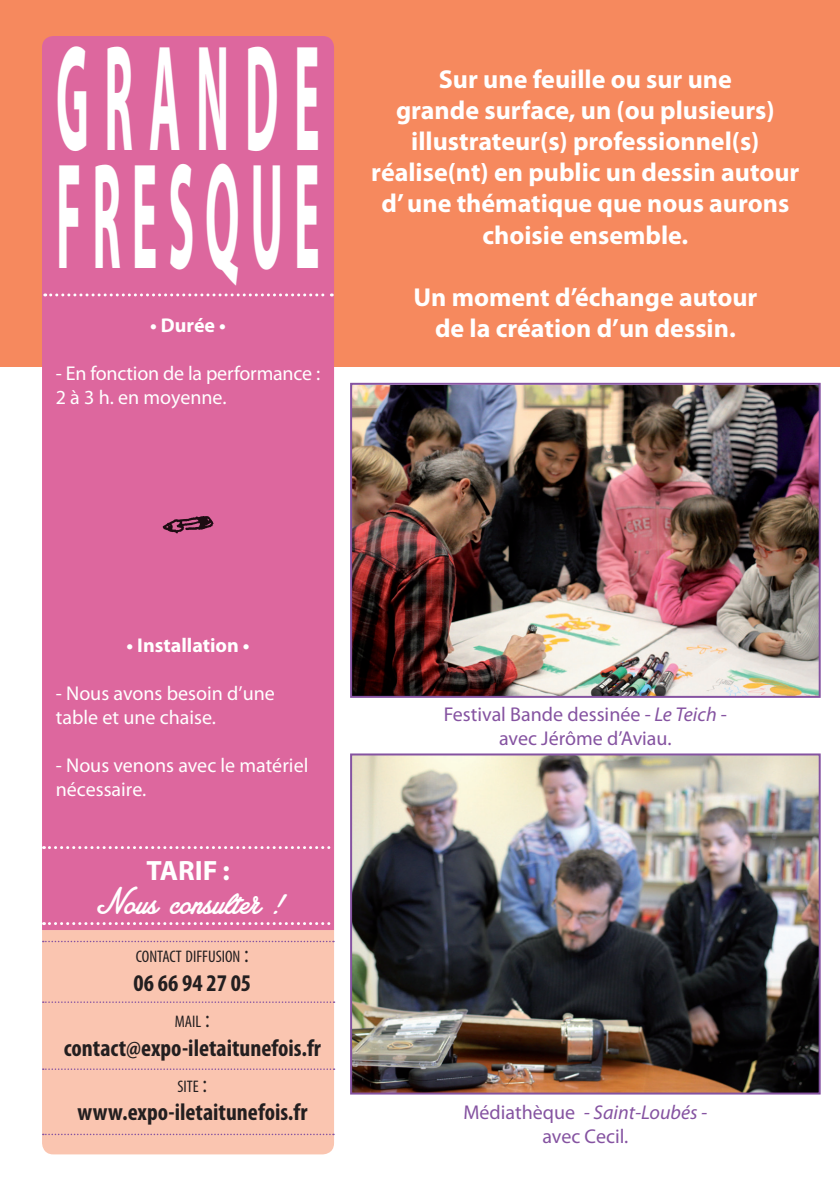
<style>
.page{position:relative;width:840px;height:1191px;background:#fff}
.page>*{position:absolute;margin:0;border:0;box-sizing:border-box;transform-origin:0 0}
.t1{font:700 152.2px/118px "Myriad Pro";letter-spacing:.225em;color:#fff;scale:.32 1}
.t2{font:40px "Amplify Personal Use Only";color:#fff}
.t3{font:700 28px "Myriad Pro";color:#fff}
.t4{font:700 26px/31.2px "Myriad Pro";color:#fff;text-align:center}
.t5{font:700 condensed 24px "Myriad Pro";color:#231f20}
.t6{font:20px/24px "Myriad Pro";color:#fff}
.t7{font:20px/24px "Myriad Pro";color:#8553a1;text-align:center}
.t8{font:700 20px "Myriad Pro";color:#fff}
.t9{font:condensed 16.8px "Myriad Pro";color:#231f20}
.s1{font-size:24px}
.s2{font-style:italic}
</style>
<div class="page">
<div style="left:0;top:0;width:839px;height:367px;background:#f6895e"></div>
<div style="left:42px;top:36px;width:292px;height:894px;background:#dd679e"></div>
<svg style="left:43px;top:846px;width:292px;height:3px"></svg>
<img style="left:353px;top:386px;width:464px;height:309px">
<div style="left:350px;top:383px;width:470px;height:315px;border:2px solid #8553a1"></div>
<div style="left:42px;top:930px;width:292px;height:224px;background:#fac5b0"></div>
<svg style="left:43px;top:940px;width:291px;height:2px"></svg>
<svg style="left:43px;top:1001px;width:291px;height:2px"></svg>
<svg style="left:43px;top:1068px;width:291px;height:2px"></svg>
<svg style="left:43px;top:1133px;width:291px;height:2px"></svg>
<svg style="left:43px;top:922px;width:292px;height:3px"></svg>
<img style="left:353px;top:756px;width:464px;height:335px">
<div style="left:350px;top:753px;width:470px;height:341px;border:2px solid #8553a1"></div>
<svg style="left:45px;top:293px;width:287px;height:3px"></svg>
<img style="left:158px;top:516px;width:60px;height:24px">
<h1 class="t1" style="left:56px;top:34px;width:824px">grande fresque</h1>
<p class="t8" style="left:150px;top:312px;width:77px">• Durée •</p>
<p class="t6" style="left:56px;top:361px;width:266px">- En fonction de la performance :<br>2 à 3 h. en moyenne.</p>
<p class="t4" style="left:371px;top:62px;width:429px">Sur une feuille ou sur une<br>grande surface, un (ou plusieurs) illustrateur(s) professionnel(s) réalise(nt) en public un dessin autour d’ une thématique que nous aurons choisie ensemble.</p>
<p class="t4" style="left:413px;top:281px;width:345px">Un moment d’échange autour de la création d’un dessin.</p>
<p class="t8" style="left:126px;top:632px;width:125px">• Installation •</p>
<p class="t6" style="left:56px;top:681px;width:220px">- Nous avons besoin d’une table et une chaise.</p>
<p class="t6" style="left:56px;top:753px;width:254px">- Nous venons avec le matériel nécessaire.</p>
<p class="t3" style="left:146px;top:852px;width:85px">TARIF :</p>
<h2 class="t2" style="left:97px;top:879px;width:183px">Nous consulter !</h2>
<p class="t9" style="left:136px;top:946px;width:114px">CONTACT DIFFUSION <span class="s1">:</span></p>
<p class="t5" style="left:133px;top:967px;width:119px">06 66 94 27 05</p>
<p class="t9" style="left:175px;top:1011px;width:36px">MAIL <span class="s1">:</span></p>
<p class="t5" style="left:64px;top:1032px;width:258px">contact@expo-iletaitunefois.fr</p>
<p class="t9" style="left:177px;top:1076px;width:31px">SITE <span class="s1">:</span></p>
<p class="t5" style="left:77px;top:1097px;width:231px">www.expo-iletaitunefois.fr</p>
<p class="t7" style="left:443px;top:702px;width:285px">Festival Bande dessinée - <span class="s2">Le Teich</span> - avec Jérôme d’Aviau.</p>
<p class="t7" style="left:463px;top:1099px;width:245px">Médiathèque <span class="s2">- Saint-Loubés - </span>avec Cecil.</p>
</div>
